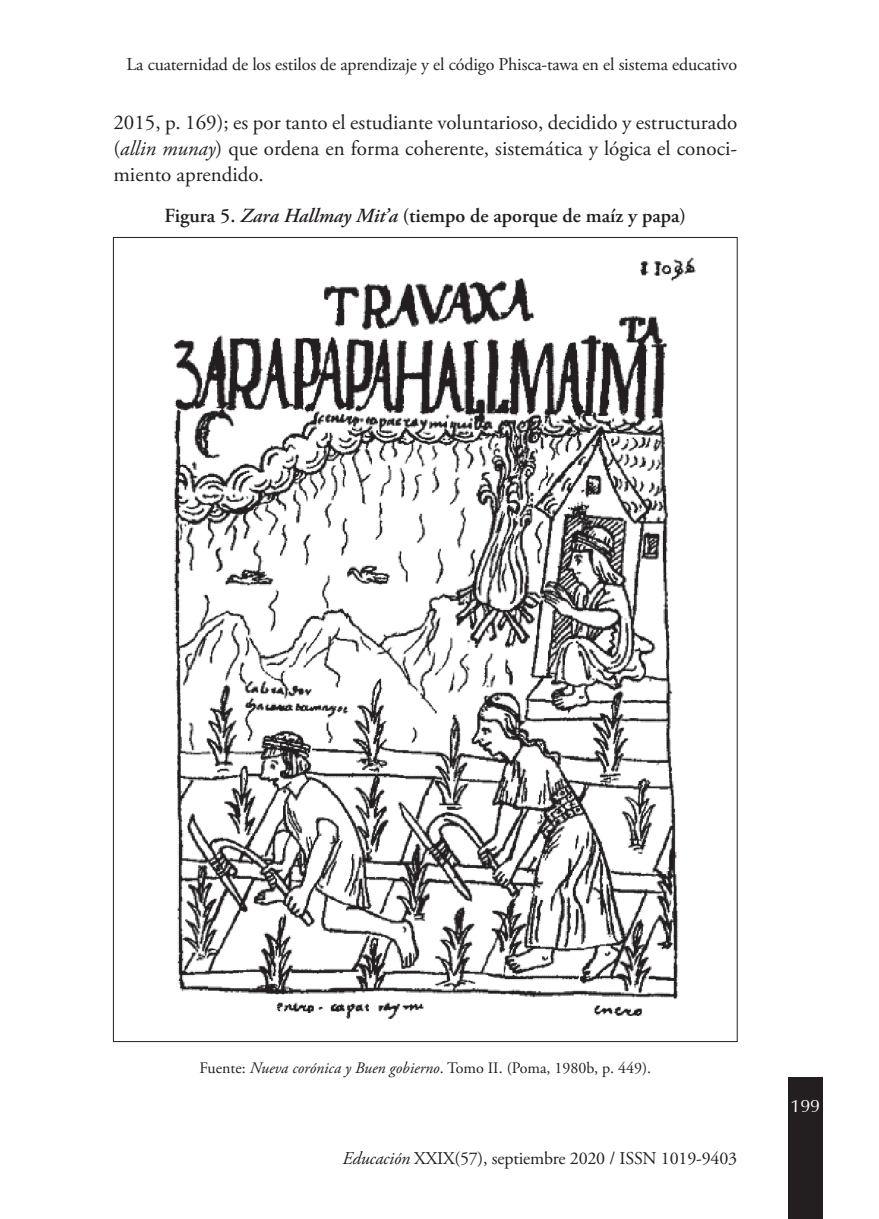
<style>
.page{position:relative;width:879px;height:1219px;background:#fff}
.page>*{position:absolute;margin:0;border:0;box-sizing:border-box;transform-origin:0 0}
.t1{font:21px/26px "Adobe Garamond Pro";color:#231f20;text-align:justify}
.t2{font:600 20px "Adobe Garamond Pro";color:#231f20}
.t3{font:18px "Adobe Garamond Pro";letter-spacing:-.01em;color:#231f20}
.t4{font:18px "Zapf Humanist 601 BT";color:#fff}
.t5{font:16px "Adobe Garamond Pro";color:#231f20}
.s1{font-style:italic}
</style>
<div class="page">
<div style="left:788px;top:1077px;width:34px;height:142px;background:#231f20"></div>
<img style="left:174px;top:257px;width:522px;height:762px">
<p class="t3" style="left:127px;top:53px;width:612px">La cuaternidad de los estilos de aprendizaje y el código Phisca-tawa en el sistema educativo</p>
<p class="t1" style="left:113px;top:110px;width:625px">2015, p. 169); es por tanto el estudiante voluntarioso, decidido y estructurado (<span class="s1">allin munay</span>) que ordena en forma coherente, sistemática y lógica el conoci&shy;miento aprendido.</p>
<p class="t2" style="left:165px;top:204px;width:523px">Figura 5. <span class="s1">Zara Hallmay Mit’a</span> (tiempo de aporque de maíz y papa)</p>
<p class="t5" style="left:199px;top:1059px;width:453px">Fuente: <span class="s1">Nueva corónica y Buen gobierno</span>. Tomo II. (Poma, 1980b, p. 449).</p>
<p class="t3" style="left:342px;top:1147px;width:396px"><span class="s1">Educación</span> XXIX(57), septiembre 2020 / ISSN 1019-9403</p>
<p class="t4" style="left:790px;top:1094px;width:31px">199</p>
</div>
